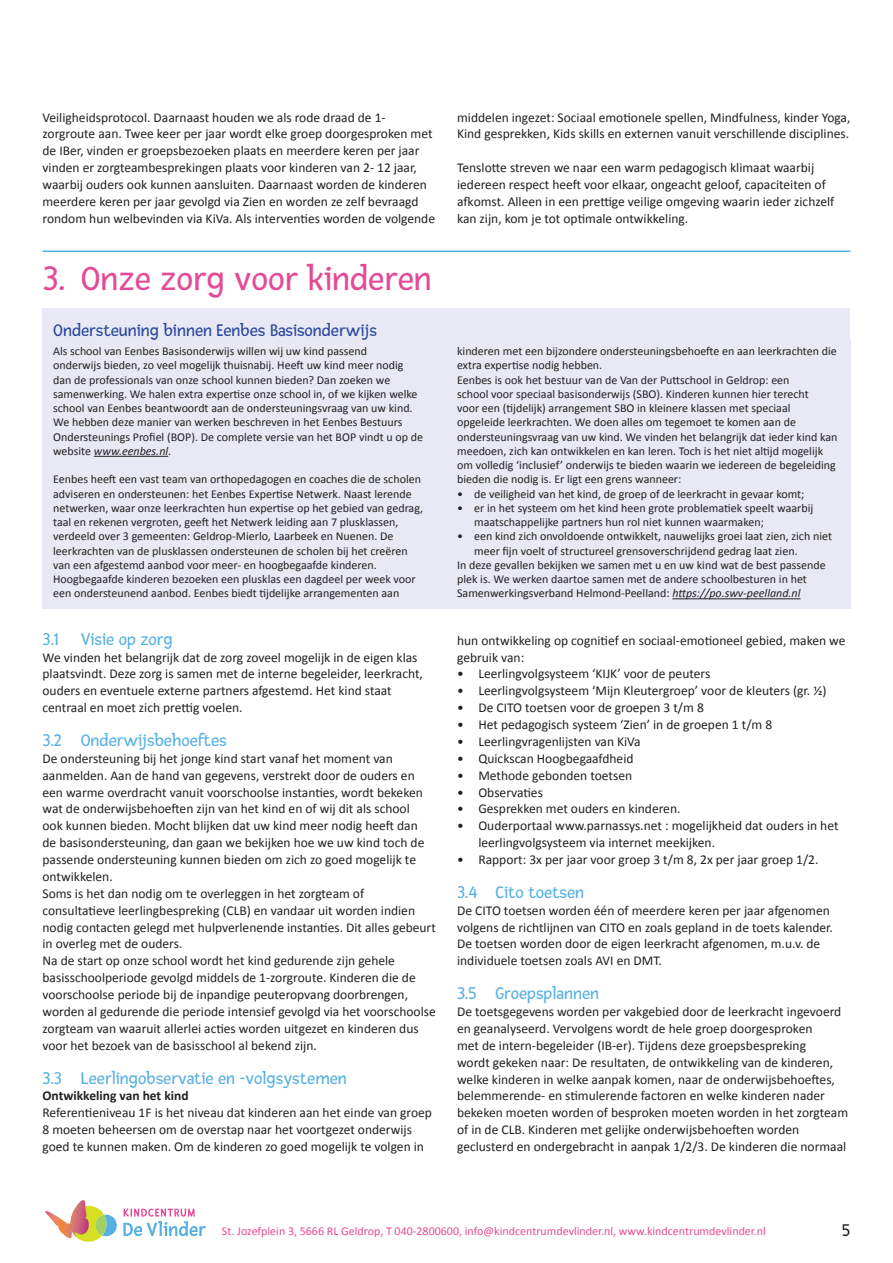
<style>
.page{position:relative;width:893px;height:1263px;background:#fff}
.page>*{position:absolute;margin:0;border:0;box-sizing:border-box;transform-origin:0 0}
.t1{font:36px "Fresca";color:#e44a95}
.t2{font:18px "Fresca";color:#57b0e2}
.Kader_kop{font:18px "Fresca";color:#28469d}
.Paginacijfer{font:18px "Fresca";color:#231f20}
.Brood{font:13.5px/16.8px "Calibri";color:#231f20}
.Bold{font:700 13.5px "Calibri";color:#231f20}
.Kader_linkerkolom{font:12px/14.2px "Calibri";color:#231f20}
.Kader_rechterkolom{font:12px/14.2px "Calibri";color:#231f20}
.t3{font:12px "Calibri";color:#e44a95}
.s1{font-style:italic}
</style>
<div class="page">
<svg style="left:45px;top:1200px;width:72px;height:42px"></svg>
<svg style="left:123px;top:1208px;width:83px;height:28px"></svg>
<hr style="left:43px;top:250px;width:807px;height:2px;background:#57b0e2">
<div style="left:43px;top:308px;width:807px;height:47px;background:#e8e9f4"></div>
<div style="left:43px;top:341px;width:406px;height:140px;background:#e8e9f4"></div>
<hr style="left:94px;top:456px;width:74px;height:1px;background:#231f20">
<div style="left:43px;top:469px;width:406px;height:140px;background:#e8e9f4"></div>
<div style="left:444px;top:341px;width:406px;height:40px;background:#e8e9f4"></div>
<div style="left:444px;top:369px;width:406px;height:126px;background:#e8e9f4"></div>
<div style="left:444px;top:483px;width:406px;height:26px;background:#e8e9f4"></div>
<div style="left:444px;top:498px;width:406px;height:40px;background:#e8e9f4"></div>
<div style="left:444px;top:526px;width:406px;height:40px;background:#e8e9f4"></div>
<div style="left:444px;top:555px;width:406px;height:54px;background:#e8e9f4"></div>
<hr style="left:672px;top:598px;width:128px;height:1px;background:#231f20">
<p class="Brood" style="left:43px;top:108px;width:394px">Veiligheidsprotocol. Daarnaast houden we als rode draad de 1- zorgroute aan. Twee keer per jaar wordt elke groep doorgesproken met de IBer, vinden er groepsbezoeken plaats en meerdere keren per jaar vinden er zorgteambesprekingen plaats voor kinderen van 2- 12 jaar, waarbij ouders ook kunnen aansluiten. Daarnaast worden de kinderen meerdere keren per jaar gevolgd via Zien en worden ze zelf bevraagd rondom hun welbevinden via KiVa. Als interventies worden de volgende</p>
<p class="Brood" style="left:457px;top:108px;width:395px">middelen ingezet: Sociaal emotionele spellen, Mindfulness, kinder Yoga,<br>Kind gesprekken, Kids skills en externen vanuit verschillende disciplines.</p>
<p class="Brood" style="left:457px;top:159px;width:379px">Tenslotte streven we naar een warm pedagogisch klimaat waarbij iedereen respect heeft voor elkaar, ongeacht geloof, capaciteiten of afkomst. Alleen in een prettige veilige omgeving waarin ieder zichzelf kan zijn, kom je tot optimale ontwikkeling.</p>
<p class="t1" style="left:43px;top:259px;width:391px">3. Onze zorg voor kinderen</p>
<p class="Kader_kop" style="left:53px;top:321px;width:325px">Ondersteuning binnen Eenbes Basisonderwijs</p>
<p class="Kader_linkerkolom" style="left:53px;top:344px;width:371px">Als school van Eenbes Basisonderwijs willen wij uw kind passend<br>onderwijs bieden, zo veel mogelijk thuisnabij. Heeft uw kind meer nodig dan de professionals van onze school kunnen bieden? Dan zoeken we samenwerking. We halen extra expertise onze school in, of we kijken welke school van Eenbes beantwoordt aan de ondersteuningsvraag van uw kind.<br>We hebben deze manier van werken beschreven in het Eenbes Bestuurs Ondersteunings Profiel (BOP). De complete versie van het BOP vindt u op de website <span class="s1">www.eenbes.nl</span>.</p>
<p class="Kader_linkerkolom" style="left:53px;top:472px;width:371px">Eenbes heeft een vast team van orthopedagogen en coaches die de scholen adviseren en ondersteunen: het Eenbes Expertise Netwerk. Naast lerende netwerken, waar onze leerkrachten hun expertise op het gebied van gedrag, taal en rekenen vergroten, geeft het Netwerk leiding aan 7 plusklassen, verdeeld over 3 gemeenten: Geldrop-Mierlo, Laarbeek en Nuenen. De leerkrachten van de plusklassen ondersteunen de scholen bij het creëren van een afgestemd aanbod voor meer- en hoogbegaafde kinderen.<br>Hoogbegaafde kinderen bezoeken een plusklas een dagdeel per week voor een ondersteunend aanbod. Eenbes biedt tijdelijke arrangementen aan</p>
<p class="t2" style="left:43px;top:629px;width:132px">3.1 Visie op zorg</p>
<p class="Brood" style="left:43px;top:648px;width:382px">We vinden het belangrijk dat de zorg zoveel mogelijk in de eigen klas plaatsvindt. Deze zorg is samen met de interne begeleider, leerkracht, ouders en eventuele externe partners afgestemd. Het kind staat centraal en moet zich prettig voelen.</p>
<p class="t2" style="left:43px;top:730px;width:186px">3.2 Onderwijsbehoeftes</p>
<p class="Brood" style="left:43px;top:749px;width:383px">De ondersteuning bij het jonge kind start vanaf het moment van aanmelden. Aan de hand van gegevens, verstrekt door de ouders en een warme overdracht vanuit voorschoolse instanties, wordt bekeken wat de onderwijsbehoeften zijn van het kind en of wij dit als school ook kunnen bieden. Mocht blijken dat uw kind meer nodig heeft dan de basisondersteuning, dan gaan we bekijken hoe we uw kind toch de passende ondersteuning kunnen bieden om zich zo goed mogelijk te ontwikkelen.</p>
<p class="Brood" style="left:43px;top:884px;width:395px">Soms is het dan nodig om te overleggen in het zorgteam of consultatieve leerlingbespreking (CLB) en vandaar uit worden indien nodig contacten gelegd met hulpverlenende instanties. Dit alles gebeurt in overleg met de ouders.</p>
<p class="Brood" style="left:43px;top:952px;width:395px">Na de start op onze school wordt het kind gedurende zijn gehele basisschoolperiode gevolgd middels de 1-zorgroute. Kinderen die de voorschoolse periode bij de inpandige peuteropvang doorbrengen, worden al gedurende die periode intensief gevolgd via het voorschoolse zorgteam van waaruit allerlei acties worden uitgezet en kinderen dus voor het bezoek van de basisschool al bekend zijn.</p>
<p class="t2" style="left:43px;top:1068px;width:306px">3.3 Leerlingobservatie en -volgsystemen</p>
<p class="Bold" style="left:43px;top:1086px;width:148px">Ontwikkeling van het kind</p>
<p class="Brood" style="left:43px;top:1104px;width:391px">Referentieniveau 1F is het niveau dat kinderen aan het einde van groep<br>8 moeten beheersen om de overstap naar het voortgezet onderwijs goed te kunnen maken. Om de kinderen zo goed mogelijk te volgen in</p>
<p class="Kader_rechterkolom" style="left:457px;top:344px;width:381px">kinderen met een bijzondere ondersteuningsbehoefte en aan leerkrachten die extra expertise nodig hebben.</p>
<p class="Kader_rechterkolom" style="left:457px;top:372px;width:382px">Eenbes is ook het bestuur van de Van der Puttschool in Geldrop: een<br>school voor speciaal basisonderwijs (SBO). Kinderen kunnen hier terecht<br>voor een (tijdelijk) arrangement SBO in kleinere klassen met speciaal opgeleide leerkrachten. We doen alles om tegemoet te komen aan de ondersteuningsvraag van uw kind. We vinden het belangrijk dat ieder kind kan meedoen, zich kan ontwikkelen en kan leren. Toch is het niet altijd mogelijk om volledig ‘inclusief’ onderwijs te bieden waarin we iedereen de begeleiding bieden die nodig is. Er ligt een grens wanneer:</p>
<p class="Kader_linkerkolom" style="left:457px;top:486px;width:349px">• de veiligheid van het kind, de groep of de leerkracht in gevaar komt;</p>
<p class="Kader_linkerkolom" style="left:474px;top:500px;width:341px;text-indent:-17px">• er in het systeem om het kind heen grote problematiek speelt waarbij maatschappelijke partners hun rol niet kunnen waarmaken;</p>
<p class="Kader_linkerkolom" style="left:474px;top:529px;width:359px;text-indent:-17px">• een kind zich onvoldoende ontwikkelt, nauwelijks groei laat zien, zich niet meer fijn voelt of structureel grensoverschrijdend gedrag laat zien.</p>
<p class="Kader_rechterkolom" style="left:457px;top:557px;width:370px">In deze gevallen bekijken we samen met u en uw kind wat de best passende plek is. We werken daartoe samen met de andere schoolbesturen in het<br>Samenwerkingsverband Helmond-Peelland: <span class="s1">https://po.swv-peelland.nl</span></p>
<p class="Brood" style="left:457px;top:631px;width:390px">hun ontwikkeling op cognitief en sociaal-emotioneel gebied, maken we gebruik van:</p>
<p class="Brood" style="left:457px;top:665px;width:255px">• Leerlingvolgsysteem ‘KIJK’ voor de peuters</p>
<p class="Brood" style="left:457px;top:682px;width:371px">• Leerlingvolgsysteem ‘Mijn Kleutergroep’ voor de kleuters (gr. ½)</p>
<p class="Brood" style="left:457px;top:699px;width:248px">• De CITO toetsen voor de groepen 3 t/m 8</p>
<p class="Brood" style="left:457px;top:716px;width:317px">• Het pedagogisch systeem ‘Zien’ in de groepen 1 t/m 8</p>
<p class="Brood" style="left:457px;top:733px;width:185px">• Leerlingvragenlijsten van KiVa</p>
<p class="Brood" style="left:457px;top:749px;width:178px">• Quickscan Hoogbegaafdheid</p>
<p class="Brood" style="left:457px;top:766px;width:177px">• Methode gebonden toetsen</p>
<p class="Brood" style="left:457px;top:783px;width:87px">• Observaties</p>
<p class="Brood" style="left:457px;top:800px;width:225px">• Gesprekken met ouders en kinderen.</p>
<p class="Brood" style="left:478px;top:817px;width:362px;text-indent:-21px">• Ouderportaal www.parnassys.net : mogelijkheid dat ouders in het leerlingvolgsysteem via internet meekijken.</p>
<p class="Brood" style="left:457px;top:851px;width:363px">• Rapport: 3x per jaar voor groep 3 t/m 8, 2x per jaar groep 1/2.</p>
<p class="t2" style="left:457px;top:882px;width:129px">3.4 Cito toetsen</p>
<p class="Brood" style="left:457px;top:901px;width:377px">De CITO toetsen worden één of meerdere keren per jaar afgenomen volgens de richtlijnen van CITO en zoals gepland in de toets kalender.<br>De toetsen worden door de eigen leerkracht afgenomen, m.u.v. de individuele toetsen zoals AVI en DMT.</p>
<p class="t2" style="left:457px;top:983px;width:144px">3.5 Groepsplannen</p>
<p class="Brood" style="left:457px;top:1003px;width:392px">De toetsgegevens worden per vakgebied door de leerkracht ingevoerd en geanalyseerd. Vervolgens wordt de hele groep doorgesproken<br>met de intern-begeleider (IB-er). Tijdens deze groepsbespreking<br>wordt gekeken naar: De resultaten, de ontwikkeling van de kinderen, welke kinderen in welke aanpak komen, naar de onderwijsbehoeftes, belemmerende- en stimulerende factoren en welke kinderen nader bekeken moeten worden of besproken moeten worden in het zorgteam of in de CLB. Kinderen met gelijke onderwijsbehoeften worden geclusterd en ondergebracht in aanpak 1/2/3. De kinderen die normaal</p>
<p class="t3" style="left:222px;top:1223px;width:545px">St. Jozefplein 3, 5666 RL Geldrop, T 040-2800600, info@kindcentrumdevlinder.nl, www.kindcentrumdevlinder.nl</p>
<p class="Paginacijfer" style="left:842px;top:1220px;width:10px">5</p>
</div>
